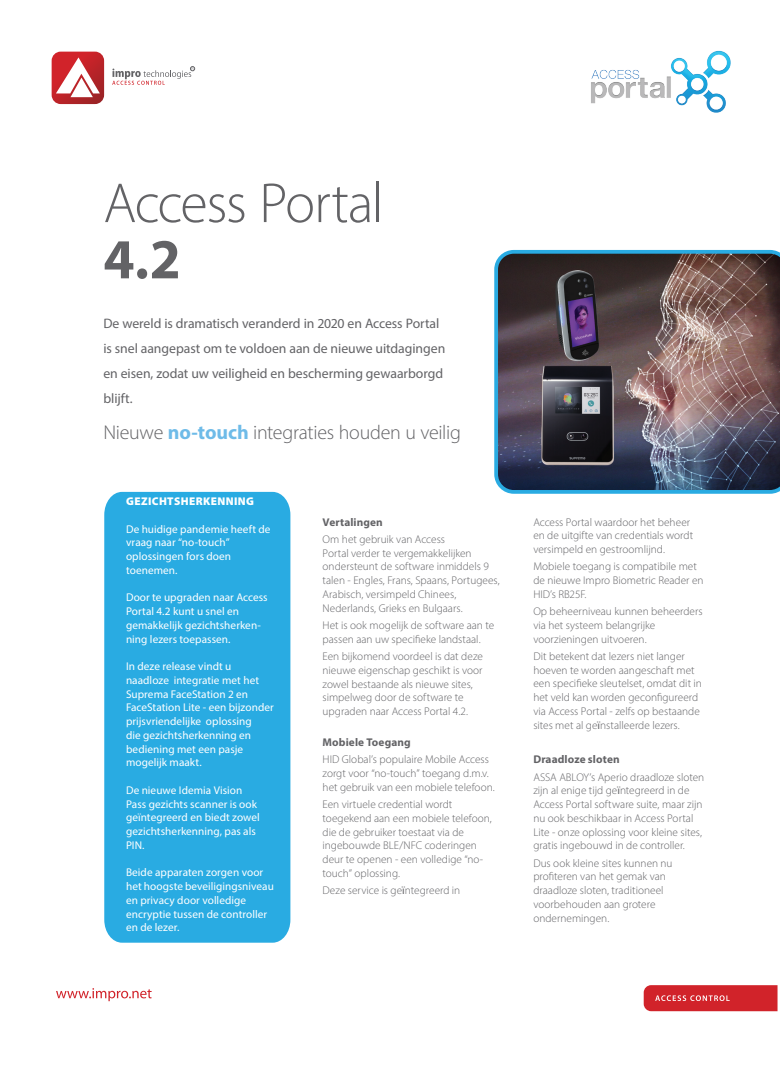
<style>
.page{position:relative;width:780px;height:1088px;background:#fff}
.page>*{position:absolute;margin:0;border:0;box-sizing:border-box;transform-origin:0 0}
.t1{font:300 56.88px "Myriad Pro";letter-spacing:-.025em;color:#636366}
.t2{font:700 56.88px "Myriad Pro";color:#636366}
.t3{font:300 20px "Myriad Pro";letter-spacing:-.015em;color:#636366}
.t4{font:13.75px/24.8px "Myriad Pro";letter-spacing:-.005em;color:#636366}
.t5{font:300 11.25px/13.8px "Myriad Pro";color:#636366}
.t6{font:11.25px/13.8px "Myriad Pro";letter-spacing:.005em;color:#fff}
.t7{font:700 11.25px "Myriad Pro";letter-spacing:.01em;color:#636366}
.t8{font:900 11.25px "Myriad Pro";letter-spacing:.035em;color:#fff}
.s1{font-weight:700;color:#6ebbe8}
.s2{font-weight:400}
</style>
<div class="page">
<img style="left:494px;top:250px;width:286px;height:244px">
<div style="left:104px;top:492px;width:186px;height:451px;background:#29abe2"></div>
<svg style="left:52px;top:52px;width:52px;height:52px"></svg>
<svg style="left:112px;top:66px;width:83px;height:19px"></svg>
<svg style="left:56px;top:988px;width:96px;height:13px"></svg>
<svg style="left:643px;top:985px;width:134px;height:26px;background:#d32f36"></svg>
<img style="left:591px;top:50px;width:140px;height:63px">
<h1 class="t1" style="left:103px;top:169px;width:282px">Access Portal</h1>
<h1 class="t2" style="left:103px;top:222px;width:79px">4.2</h1>
<p class="t4" style="left:103px;top:311px;width:343px">De wereld is dramatisch veranderd in 2020 en Access Portal is snel aangepast om te voldoen aan de nieuwe uitdagingen en eisen, zodat uw veiligheid en bescherming gewaarborgd blijft.</p>
<h2 class="t3" style="left:103px;top:420px;width:359px">Nieuwe <span class="s1">no-touch</span> integraties houden u veilig</h2>
<p class="t8" style="left:126px;top:494px;width:129px">GEZICHTSHERKENNING</p>
<p class="t6" style="left:126px;top:522px;width:146px">De huidige pandemie heeft de vraag naar “no-touch” oplossingen fors doen toenemen.</p>
<p class="t6" style="left:126px;top:590px;width:143px">Door te upgraden naar Access<br>Portal 4.2 kunt u snel en gemakkelijk gezichtsherken&shy;ning lezers toepassen.</p>
<p class="t6" style="left:126px;top:659px;width:149px">In deze release vindt u naadloze integratie met het<br>Suprema FaceStation 2 en<br>FaceStation Lite - een bijzonder prijsvriendelijke oplossing<br>die gezichtsherkenning en bediening met een pasje mogelijk maakt.</p>
<p class="t6" style="left:126px;top:783px;width:135px">De nieuwe Idemia Vision<br>Pass gezichts scanner is ook geïntegreerd en biedt zowel gezichtsherkenning, pas als<br>PIN.</p>
<p class="t6" style="left:126px;top:865px;width:149px">Beide apparaten zorgen voor het hoogste beveiligingsniveau en privacy door volledige encryptie tussen de controller en de lezer.</p>
<p class="t7" style="left:322px;top:514px;width:62px">Vertalingen</p>
<p class="t5" style="left:322px;top:532px;width:179px">Om het gebruik van Access<br>Portal verder te vergemakkelijken ondersteunt de software inmiddels 9 talen - Engles, Frans, Spaans, Portugees, Arabisch, versimpeld Chinees, Nederlands, Grieks en Bulgaars.</p>
<p class="t5" style="left:322px;top:618px;width:173px">Het is ook mogelijk de software aan te passen aan uw specifieke landstaal.</p>
<p class="t5" style="left:322px;top:649px;width:162px">Een bijkomend voordeel is dat deze nieuwe eigenschap geschikt is voor zowel bestaande als nieuwe sites, simpelweg door de software te upgraden naar Access Portal 4.2.</p>
<p class="t7" style="left:322px;top:735px;width:90px">Mobiele Toegang</p>
<p class="t5" style="left:322px;top:753px;width:174px">HID Global’s populaire Mobile Access zorgt voor “no-touch” toegang d.m.v. het gebruik van een mobiele telefoon.</p>
<p class="t5" style="left:322px;top:797px;width:171px">Een virtuele credential wordt toegekend aan een mobiele telefoon, die de gebruiker toestaat via de ingebouwde BLE/NFC coderingen deur te openen - een volledige “no&shy;touch” oplossing.</p>
<p class="t5" style="left:322px;top:883px;width:139px">Deze service is ge<span class="s2">ï</span>ntegreerd in</p>
<p class="t5" style="left:533px;top:515px;width:161px">Access Portal waardoor het beheer en de uitgifte van credentials wordt versimpeld en gestroomlijnd.</p>
<p class="t5" style="left:533px;top:560px;width:172px">Mobiele toegang is compatibile met de nieuwe Impro Biometric Reader en<br>HID’s RB25F.</p>
<p class="t5" style="left:533px;top:604px;width:171px">Op beheerniveau kunnen beheerders via het systeem belangrijke voorzieningen uitvoeren.</p>
<p class="t5" style="left:533px;top:649px;width:170px">Dit betekent dat lezers niet langer hoeven te worden aangeschaft met een specifieke sleutelset, omdat dit in het veld kan worden geconfigureerd via Access Portal - zelfs op bestaande sites met al ge<span class="s2">ï</span>nstalleerde lezers.</p>
<p class="t7" style="left:533px;top:752px;width:88px">Draadloze sloten</p>
<p class="t5" style="left:533px;top:770px;width:172px">ASSA ABLOY’s Aperio draadloze sloten zijn al enige tijd ge<span class="s2">ï</span>ntegreerd in de Access Portal software suite, maar zijn nu ook beschikbaar in Access Portal Lite - onze oplossing voor kleine sites, gratis ingebouwd in de controller.</p>
<p class="t5" style="left:533px;top:856px;width:141px">Dus ook kleine sites kunnen nu profiteren van het gemak van draadloze sloten, traditioneel voorbehouden aan grotere ondernemingen.</p>
</div>
